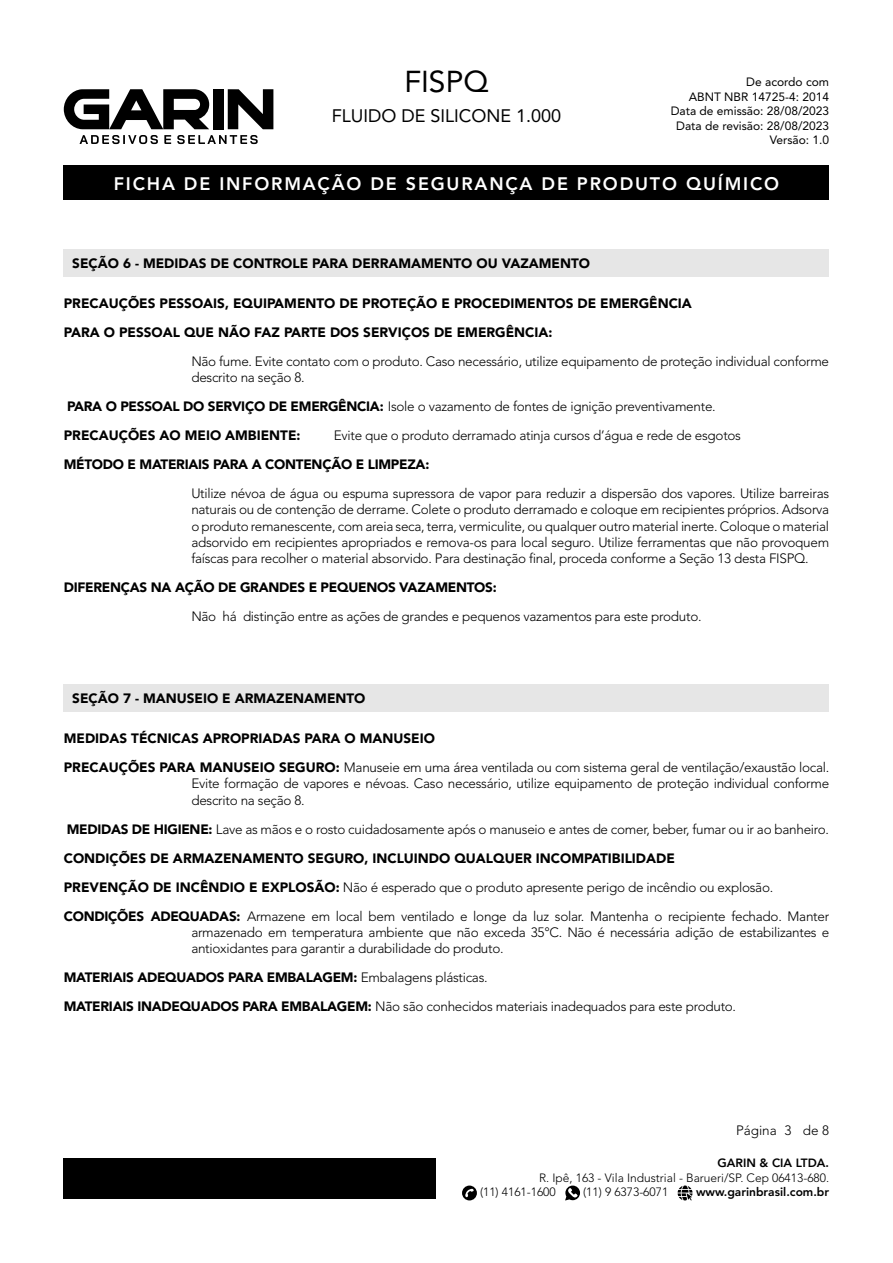
<style>
.page{position:relative;width:893px;height:1263px;background:#fff}
.page>*{position:absolute;margin:0;border:0;box-sizing:border-box;transform-origin:0 0}
.t1{font:30px "Avenir LT Std";color:#000}
.t2{font:800 18px "Avenir LT Std";letter-spacing:.1em;color:#fff}
.t3{font:18px "Avenir LT Std";color:#000}
.t4{font:300 13.5px/16.2px "Avenir LT Std";letter-spacing:-.02em;color:#000}
.t5{font:900 13.5px/29px "Avenir LT Std";color:#000}
.t6{font:900 13.5px "Avenir LT Std";letter-spacing:-.02em;color:#000}
.t7{font:300 13.5px "Avenir LT Std";color:#000}
.t8{font:12px/14.4px "Avenir LT Std";color:#000;text-align:right}
.t9{font:300 12px/14.4px "Avenir LT Std";color:#000}
.t10{font:800 12px "Avenir LT Std";color:#000}
.t11{font:800 12px "Avenir";color:#000}
.s1{font-weight:300}
.s2{font-weight:900}
</style>
<div class="page">
<svg style="left:462px;top:1185px;width:15px;height:15px"></svg>
<svg style="left:565px;top:1185px;width:15px;height:15px"></svg>
<svg style="left:678px;top:1185px;width:14px;height:15px"></svg>
<div style="left:64px;top:165px;width:765px;height:35px;background:#000"></div>
<div style="left:64px;top:1158px;width:372px;height:41px;background:#000"></div>
<svg style="left:228px;top:89px;width:45px;height:40px"></svg>
<div style="left:213px;top:89px;width:11px;height:40px;background:#000"></div>
<svg style="left:64px;top:89px;width:145px;height:40px"></svg>
<svg style="left:80px;top:135px;width:178px;height:9px"></svg>
<div style="left:64px;top:249px;width:765px;height:28px;background:#e6e6e6"></div>
<div style="left:64px;top:685px;width:765px;height:27px;background:#e6e6e6"></div>
<h1 class="t1" style="left:404px;top:65px;width:85px">FISPQ</h1>
<h2 class="t3" style="left:332px;top:106px;width:231px">FLUIDO DE SILICONE 1.000</h2>
<p class="t8" style="left:671px;top:75px;width:160px">De acordo com<br>ABNT NBR 14725-4: 2014<br>Data de emissão: 28/08/2023<br>Data de revisão: 28/08/2023<br>Versão: 1.0</p>
<h2 class="t2" style="left:114px;top:173px;width:667px">FICHA DE INFORMAÇÃO DE SEGURANÇA DE PRODUTO QUÍMICO</h2>
<p class="t5" style="left:72px;top:249px;width:519px">SEÇÃO 6 - MEDIDAS DE CONTROLE PARA DERRAMAMENTO OU VAZAMENTO</p>
<p class="t5" style="left:64px;top:289px;width:630px">PRECAUÇÕES PESSOAIS, EQUIPAMENTO DE PROTEÇÃO E PROCEDIMENTOS DE EMERGÊNCIA<br>PARA O PESSOAL QUE NÃO FAZ PARTE DOS SERVIÇOS DE EMERGÊNCIA:</p>
<p class="t4" style="left:191px;top:353px;width:639px">Não fume. Evite contato com o produto. Caso necessário, utilize equipamento de proteção individual conforme descrito na seção 8.</p>
<p class="t5" style="left:64px;top:392px;width:653px">PARA O PESSOAL DO SERVIÇO DE EMERGÊNCIA: <span class="s1">Isole o vazamento de fontes de ignição preventivamente.<br></span>PRECAUÇÕES AO MEIO AMBIENTE:</p>
<p class="t4" style="left:334px;top:427px;width:409px">Evite que o produto derramado atinja cursos d’água e rede de esgotos</p>
<p class="t6" style="left:64px;top:456px;width:367px">MÉTODO E MATERIAIS PARA A CONTENÇÃO E LIMPEZA:</p>
<p class="t4" style="left:191px;top:485px;width:639px;text-align:justify">Utilize névoa de água ou espuma supressora de vapor para reduzir a dispersão dos vapores. Utilize barreiras naturais ou de contenção de derrame. Colete o produto derramado e coloque em recipientes próprios. Adsorva o produto remanescente, com areia seca, terra, vermiculite, ou qualquer outro material inerte. Coloque o material adsorvido em recipientes apropriados e remova-os para local seguro. Utilize ferramentas que não provoquem faíscas para recolher o material absorvido. Para destinação final, proceda conforme a Seção 13 desta FISPQ.</p>
<p class="t6" style="left:64px;top:579px;width:434px">DIFERENÇAS NA AÇÃO DE GRANDES E PEQUENOS VAZAMENTOS:</p>
<p class="t4" style="left:191px;top:608px;width:512px">Não há distinção entre as ações de grandes e pequenos vazamentos para este produto.</p>
<p class="t5" style="left:72px;top:684px;width:295px">SEÇÃO 7 - MANUSEIO E ARMAZENAMENTO</p>
<p class="t4" style="left:64px;top:724px;width:767px;line-height:29px"><span class="s2">MEDIDAS TÉCNICAS APROPRIADAS PARA O MANUSEIO<br>PRECAUÇÕES PARA MANUSEIO SEGURO:</span> Manuseie em uma área ventilada ou com sistema geral de ventilação/exaustão local.</p>
<p class="t4" style="left:191px;top:776px;width:639px">Evite formação de vapores e névoas. Caso necessário, utilize equipamento de proteção individual conforme descrito na seção 8.</p>
<p class="t4" style="left:64px;top:814px;width:767px;line-height:29px"><span class="s2">MEDIDAS DE HIGIENE:</span> Lave as mãos e o rosto cuidadosamente após o manuseio e antes de comer, beber, fumar ou ir ao banheiro.<br><span class="s2">CONDIÇÕES DE ARMAZENAMENTO SEGURO, INCLUINDO QUALQUER INCOMPATIBILIDADE<br>PREVENÇÃO DE INCÊNDIO E EXPLOSÃO:</span> Não é esperado que o produto apresente perigo de incêndio ou explosão.<br><span class="s2">CONDIÇÕES ADEQUADAS:</span> Armazene em local bem ventilado e longe da luz solar. Mantenha o recipiente fechado. Manter</p>
<p class="t4" style="left:191px;top:924px;width:639px">armazenado em temperatura ambiente que não exceda 35°C. Não é necessária adição de estabilizantes e antioxidantes para garantir a durabilidade do produto.</p>
<p class="t4" style="left:64px;top:963px;width:674px;line-height:29px"><span class="s2">MATERIAIS ADEQUADOS PARA EMBALAGEM:</span> Embalagens plásticas.<br><span class="s2">MATERIAIS INADEQUADOS PARA EMBALAGEM:</span> Não são conhecidos materiais inadequados para este produto.</p>
<p class="t7" style="left:736px;top:1122px;width:95px">Página 3 de 8</p>
<p class="t11" style="left:718px;top:1154px;width:113px">GARIN &amp; CIA LTDA.</p>
<p class="t9" style="left:480px;top:1170px;width:351px;text-indent:59px">R. Ipê, 163 - Vila Industrial - Barueri/SP. Cep 06413-680. (11) 4161-1600</p>
<p class="t9" style="left:583px;top:1185px;width:87px">(11) 9 6373-6071</p>
<p class="t10" style="left:696px;top:1185px;width:135px">www.garinbrasil.com.br</p>
</div>
